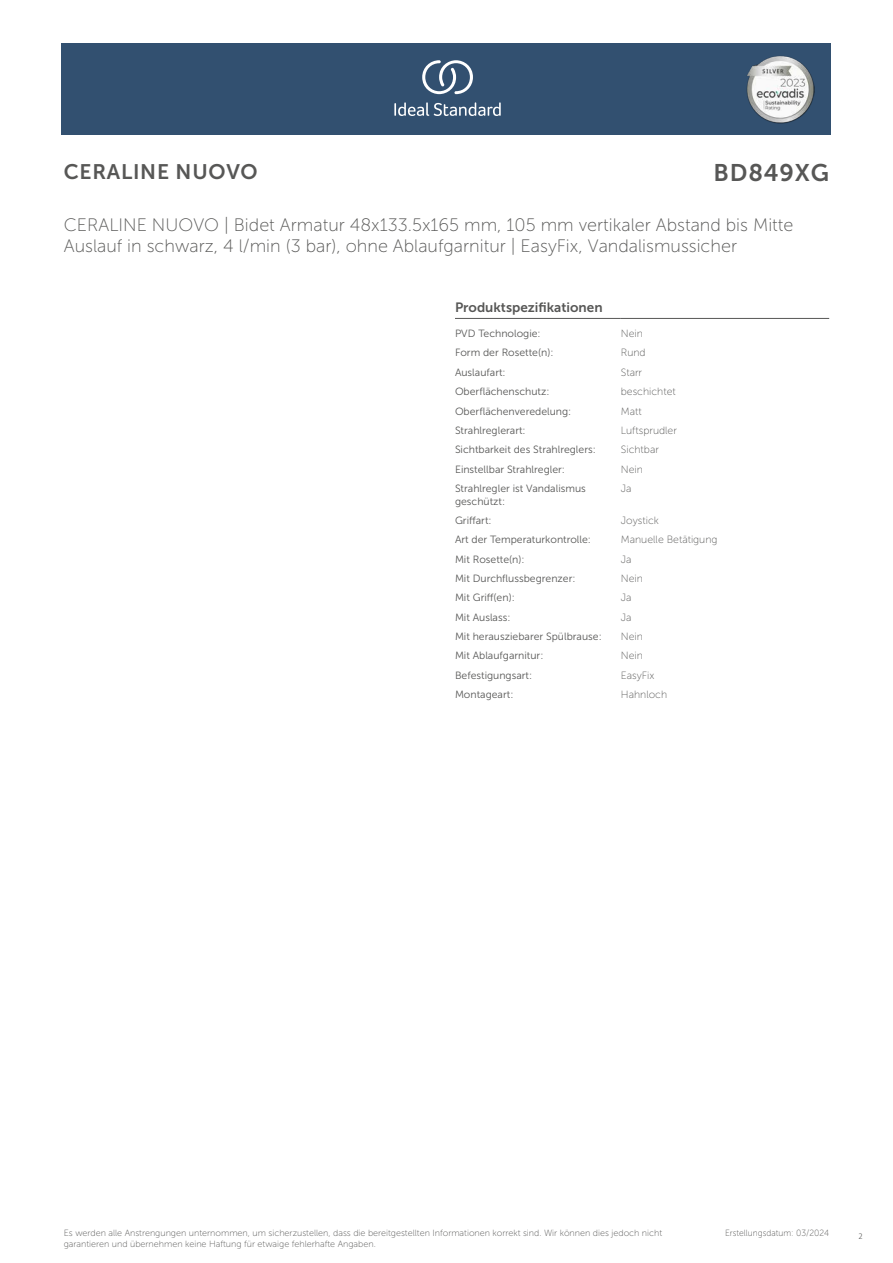
<style>
.page{position:relative;width:893px;height:1263px;background:#fff}
.page>*{position:absolute;margin:0;border:0;box-sizing:border-box;transform-origin:0 0}
.t1{font:24px "Museo Sans 700";letter-spacing:.035em;color:#575756}
.t2{font:21px "Museo Sans 700";letter-spacing:.035em;color:#575756}
.t3{font:18px/21.6px "Museo Sans 100";color:#575756}
.t4{font:13.5px "Museo Sans 700";color:#575756}
.t5{font:10.5px/12.6px "Museo Sans 300";color:#575756}
.t6{font:10.5px "Museo Sans 100";color:#575756}
.t7{font:9px/10.8px "Museo Sans 100";color:#575756}
.t8{font:9px "Museo Sans 100";color:#575756;scale:.95 1}
.t9{font:300 9px "Calibri";color:#575756;scale:.95 1}
</style>
<div class="page">
<div style="left:62px;top:43px;width:769px;height:91px;background:#325070"></div>
<hr style="left:455px;top:318px;width:166px;height:1px;background:#575756">
<hr style="left:621px;top:318px;width:208px;height:1px;background:#575756">
<svg style="left:394px;top:102px;width:107px;height:14px"></svg>
<svg style="left:422px;top:60px;width:51px;height:34px"></svg>
<img style="left:746px;top:56px;width:68px;height:67px">
<h2 class="t2" style="left:64px;top:160px;width:195px">CERALINE NUOVO</h2>
<h1 class="t1" style="left:713px;top:160px;width:117px">BD849XG</h1>
<h3 class="t3" style="left:64px;top:214px;width:731px">CERALINE NUOVO | Bidet Armatur 48x133.5x165 mm, 105 mm vertikaler Abstand bis Mitte<br>Auslauf in schwarz, 4 l/min (3 bar), ohne Ablaufgarnitur | EasyFix, Vandalismussicher</h3>
<p class="t4" style="left:455px;top:300px;width:149px">Produktspezifikationen</p>
<p class="t5" style="left:455px;top:327px;width:87px">PVD Technologie:</p>
<p class="t6" style="left:621px;top:328px;width:24px">Nein</p>
<p class="t5" style="left:455px;top:347px;width:100px">Form der Rosette(n):</p>
<p class="t6" style="left:621px;top:347px;width:26px">Rund</p>
<p class="t5" style="left:455px;top:366px;width:52px">Auslaufart:</p>
<p class="t6" style="left:621px;top:367px;width:23px">Starr</p>
<p class="t5" style="left:455px;top:385px;width:96px">Oberflächenschutz:</p>
<p class="t6" style="left:621px;top:386px;width:57px">beschichtet</p>
<p class="t5" style="left:455px;top:405px;width:118px">Oberflächenveredelung:</p>
<p class="t6" style="left:621px;top:405px;width:22px">Matt</p>
<p class="t5" style="left:455px;top:424px;width:72px">Strahlreglerart:</p>
<p class="t6" style="left:621px;top:425px;width:58px">Luftsprudler</p>
<p class="t5" style="left:455px;top:443px;width:142px">Sichtbarkeit des Strahlreglers:</p>
<p class="t6" style="left:621px;top:444px;width:40px">Sichtbar</p>
<p class="t5" style="left:455px;top:463px;width:111px">Einstellbar Strahlregler:</p>
<p class="t6" style="left:621px;top:463px;width:24px">Nein</p>
<p class="t5" style="left:455px;top:482px;width:132px">Strahlregler ist Vandalismus geschützt:</p>
<p class="t6" style="left:621px;top:483px;width:12px">Ja</p>
<p class="t5" style="left:455px;top:514px;width:38px">Griffart:</p>
<p class="t6" style="left:621px;top:515px;width:40px">Joystick</p>
<p class="t5" style="left:455px;top:533px;width:138px">Art der Temperaturkontrolle:</p>
<p class="t6" style="left:621px;top:534px;width:98px">Manuelle Betätigung</p>
<p class="t5" style="left:455px;top:553px;width:71px">Mit Rosette(n):</p>
<p class="t6" style="left:621px;top:553px;width:12px">Ja</p>
<p class="t5" style="left:455px;top:572px;width:122px">Mit Durchflussbegrenzer:</p>
<p class="t6" style="left:621px;top:573px;width:24px">Nein</p>
<p class="t5" style="left:455px;top:591px;width:61px">Mit Griff(en):</p>
<p class="t6" style="left:621px;top:592px;width:12px">Ja</p>
<p class="t5" style="left:455px;top:611px;width:57px">Mit Auslass:</p>
<p class="t6" style="left:621px;top:611px;width:12px">Ja</p>
<p class="t5" style="left:455px;top:630px;width:148px">Mit herausziebarer Spülbrause:</p>
<p class="t6" style="left:621px;top:631px;width:24px">Nein</p>
<p class="t5" style="left:455px;top:649px;width:90px">Mit Ablaufgarnitur:</p>
<p class="t6" style="left:621px;top:650px;width:24px">Nein</p>
<p class="t5" style="left:455px;top:669px;width:79px">Befestigungsart:</p>
<p class="t6" style="left:621px;top:669px;width:35px">EasyFix</p>
<p class="t5" style="left:455px;top:688px;width:60px">Montageart:</p>
<p class="t6" style="left:621px;top:689px;width:48px">Hahnloch</p>
<p class="t7" style="left:64px;top:1227px;width:600px">Es werden alle Anstrengungen unternommen, um sicherzustellen, dass die bereitgestellten Informationen korrekt sind. Wir können dies jedoch nicht garantieren und übernehmen keine Haftung für etwaige fehlerhafte Angaben.</p>
<p class="t8" style="left:725px;top:1228px;width:111px">Erstellungsdatum: 03/2024</p>
<p class="t9" style="left:858px;top:1230px;width:6px">2</p>
</div>
